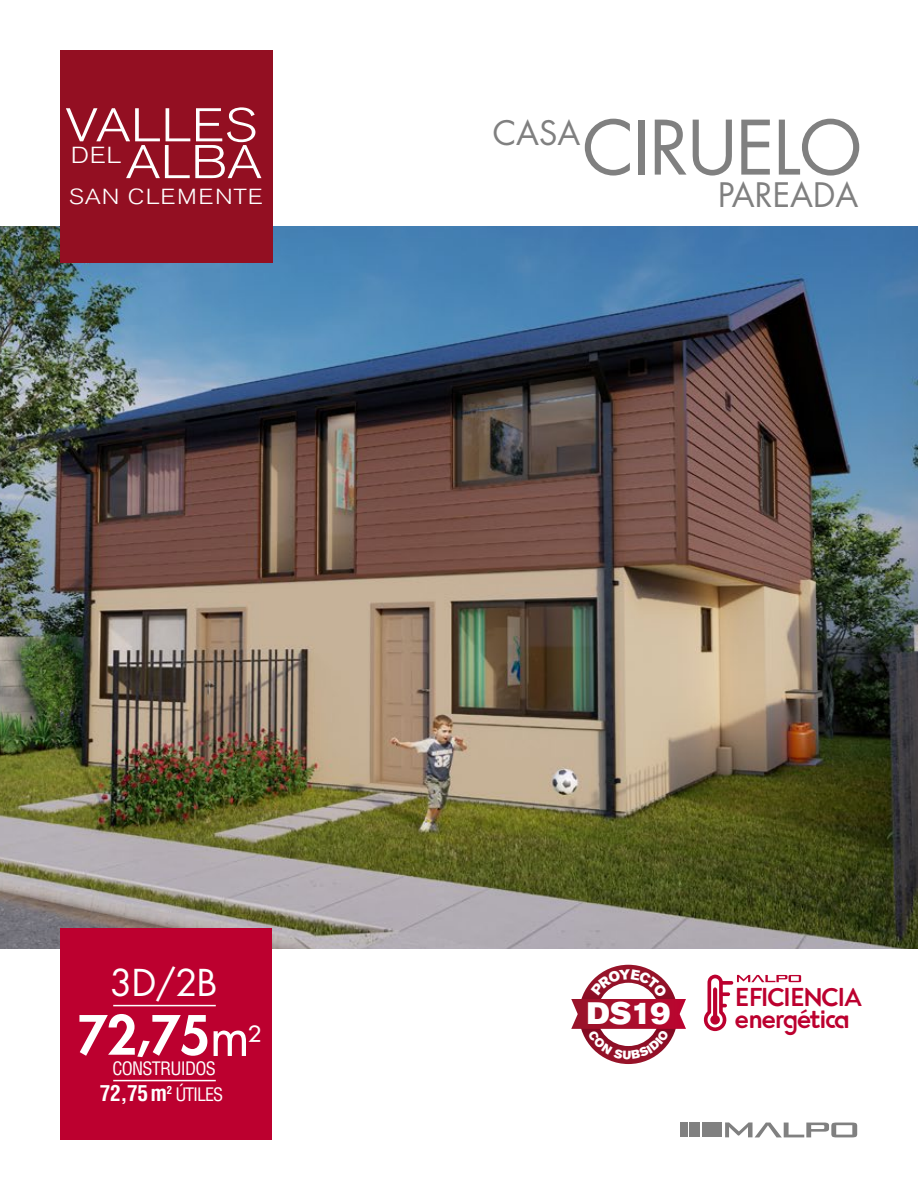
<style>
.page{position:relative;width:918px;height:1188px;background:#fff}
.page>*{position:absolute;margin:0;border:0;box-sizing:border-box;transform-origin:0 0}
.t1{font:72.9px "Futura Std";letter-spacing:-.02em;color:#808080}
.t2{font:800 52.65px "Futura Std";color:#fff}
.t3{font:300 46.8px/36.8px "Akzidenz Grotesk BQ";color:#fff;text-align:right;scale:1.16 1}
.t4{font:36px "Futura Std";color:#fff}
.t5{font:32.85px "Futura Std";color:#808080}
.t6{font:30.75px "Akzidenz Grotesk BQ Super";color:#fff}
.t7{font:26.7px "Enso";letter-spacing:-.04em;color:#bc002f}
.t8{font:25.8px "Enso";letter-spacing:-.06em;color:#bc002f}
.t9{font:300 23.1px "Akzidenz Grotesk BQ";color:#fff;scale:1.16 1}
.t10{font:300 21.6px "Akzidenz Grotesk BQ";letter-spacing:.04em;color:#fff;scale:1.16 1}
.t11{font:700 condensed 21.45px "Helvetica LT Std";color:#fff}
.t12{font:condensed 18.15px "Helvetica LT Std";letter-spacing:-.04em;color:#fff}
.t13{font:700 condensed 10.8px "Helvetica LT Std";color:#fff}
.s1{font-weight:400}
.s2{font-weight:400;font-size:36.15px}
.s3{font-weight:400;font-size:18.15px}
</style>
<div class="page">
<img style="left:0;top:226px;width:918px;height:722px">
<div style="left:681px;top:1123px;width:7px;height:14px;background:#808080"></div>
<div style="left:690px;top:1123px;width:10px;height:14px;background:#808080"></div>
<div style="left:703px;top:1123px;width:19px;height:14px;background:#808080"></div>
<svg style="left:725px;top:1122px;width:132px;height:15px"></svg>
<svg style="left:703px;top:975px;width:98px;height:56px"></svg>
<div style="left:60px;top:928px;width:212px;height:212px;background:#bc002f"></div>
<hr style="left:113px;top:1005px;width:103px;height:1px;background:#fff">
<hr style="left:113px;top:1080px;width:103px;height:1px;background:#fff">
<div style="left:60px;top:50px;width:212px;height:212px;background:#930f22"></div>
<svg style="left:571px;top:964px;width:115px;height:101px"></svg>
<h3 class="t3" style="left:65px;top:108px;width:171px">VALLES<br>ALBA</h3>
<p class="t10" style="left:69px;top:184px;width:169px">SAN CLEMENTE</p>
<p class="t9" style="left:71px;top:142px;width:45px">DEL</p>
<h1 class="t1" style="left:582px;top:101px;width:281px">CIRUELO</h1>
<h3 class="t5" style="left:493px;top:112px;width:89px">CASA</h3>
<h3 class="t5" style="left:718px;top:173px;width:142px">PAREADA</h3>
<h3 class="t4" style="left:110px;top:959px;width:108px">3D/2B</h3>
<h2 class="t2" style="left:77px;top:1002px;width:186px">72,75<span class="s1">m</span><span class="s2">²</span></h2>
<p class="t12" style="left:112px;top:1057px;width:105px">CONSTRUIDOS</p>
<p class="t11" style="left:100px;top:1080px;width:125px">72,75m <span class="s3">ÚTILES</span></p>
<p class="t13" style="left:167px;top:1083px;width:7px">2</p>
<h3 class="t6" style="left:587px;top:996px;width:85px">DS19</h3>
<p class="t8" style="left:734px;top:977px;width:130px">EFICIENCIA</p>
<p class="t7" style="left:735px;top:998px;width:116px">energética</p>
</div>
